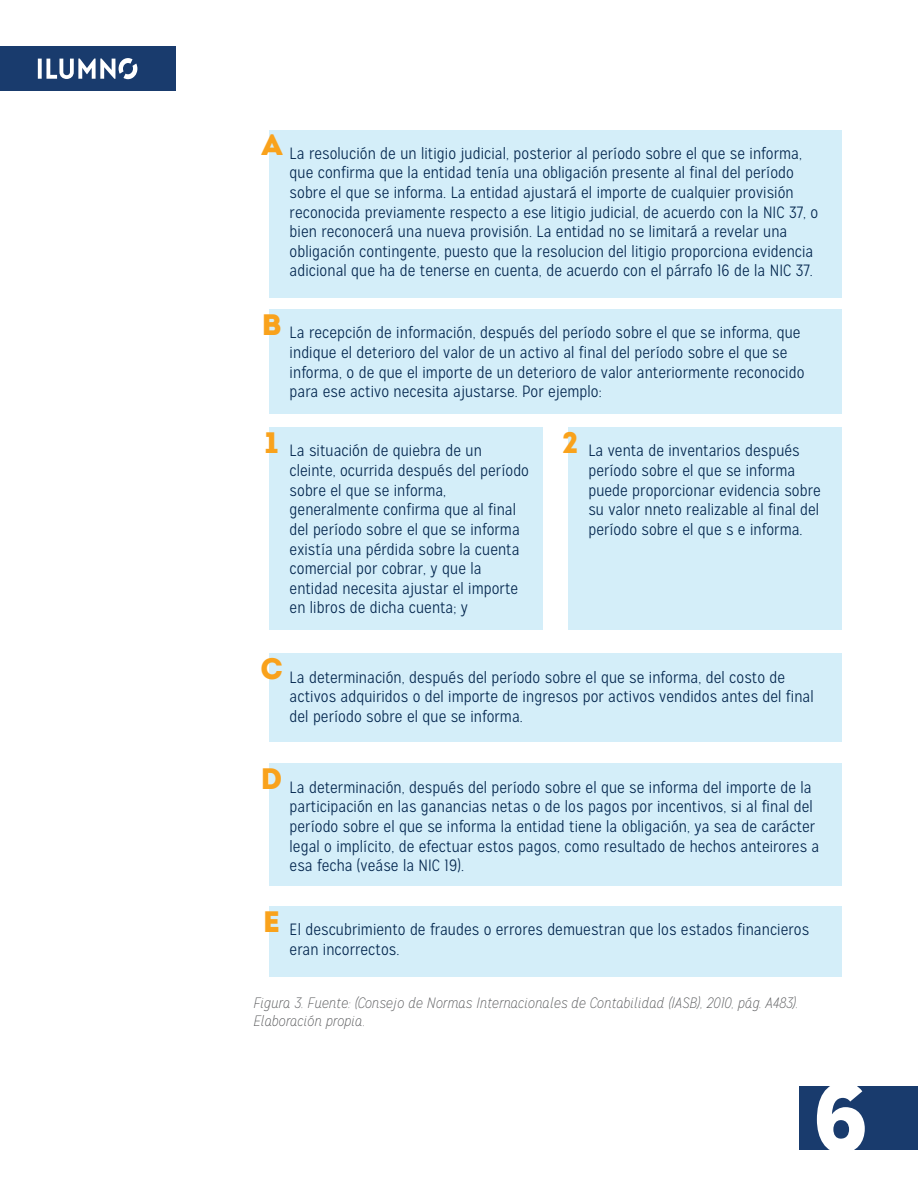
<style>
.page{position:relative;width:918px;height:1188px;background:#fff}
.page>*{position:absolute;margin:0;border:0;box-sizing:border-box;transform-origin:0 0}
.t1{font:900 97.5px "Mission Gothic";color:#fff}
.t2{font:900 29.4px "Intro";color:#f9a21c}
.t3{font:300 16.35px/19.6px "Mission Gothic";letter-spacing:.005em;color:#02254d}
.t4{font:italic 100 15px/18px "Mission Gothic";color:#57585a}
</style>
<div class="page">
<div style="left:799px;top:1087px;width:119px;height:63px;background:#193b6d"></div>
<div style="left:0;top:46px;width:175px;height:45px;background:#193b6d"></div>
<svg style="left:38px;top:58px;width:99px;height:21px"></svg>
<div style="left:269px;top:130px;width:572px;height:167px;background:#d4eef9"></div>
<div style="left:269px;top:653px;width:572px;height:89px;background:#d4eef9"></div>
<div style="left:269px;top:906px;width:572px;height:71px;background:#d4eef9"></div>
<div style="left:269px;top:764px;width:572px;height:122px;background:#d4eef9"></div>
<div style="left:269px;top:309px;width:572px;height:105px;background:#d4eef9"></div>
<div style="left:269px;top:427px;width:274px;height:203px;background:#d4eef9"></div>
<div style="left:568px;top:427px;width:274px;height:203px;background:#d4eef9"></div>
<h2 class="t2" style="left:262px;top:126px;width:22px">A</h2>
<p class="t3" style="left:290px;top:143px;width:530px">La resolución de un litigio judicial, posterior al período sobre el que se informa, que confirma que la entidad tenía una obligación presente al final del período sobre el que se informa. La entidad ajustará el importe de cualquier provisión reconocida previamente respecto a ese litigio judicial, de acuerdo con la NIC 37, o bien reconocerá una nueva provisión. La entidad no se limitará a revelar una obligación contingente, puesto que la resolucion del litigio proporciona evidencia adicional que ha de tenerse en cuenta, de acuerdo con el párrafo 16 de la NIC 37.</p>
<h2 class="t2" style="left:262px;top:305px;width:21px">B</h2>
<p class="t3" style="left:290px;top:323px;width:516px">La recepción de información, después del período sobre el que se informa, que indique el deterioro del valor de un activo al final del período sobre el que se informa, o de que el importe de un deterioro de valor anteriormente reconocido para ese activo necesita ajustarse. Por ejemplo:</p>
<h2 class="t2" style="left:265px;top:423px;width:16px">1</h2>
<p class="t3" style="left:290px;top:441px;width:241px">La situación de quiebra de un cleinte, ocurrida después del período sobre el que se informa, generalmente confirma que al final del período sobre el que se informa existía una pérdida sobre la cuenta comercial por cobrar, y que la entidad necesita ajustar el importe en libros de dicha cuenta; y</p>
<h2 class="t2" style="left:562px;top:423px;width:18px">2</h2>
<p class="t3" style="left:588px;top:441px;width:234px">La venta de inventarios después período sobre el que se informa puede proporcionar evidencia sobre su valor nneto realizable al final del período sobre el que s e informa.</p>
<h2 class="t2" style="left:260px;top:650px;width:24px">C</h2>
<p class="t3" style="left:290px;top:667px;width:526px">La determinación, después del período sobre el que se informa, del costo de activos adquiridos o del importe de ingresos por activos vendidos antes del final del período sobre el que se informa.</p>
<h2 class="t2" style="left:261px;top:760px;width:23px">D</h2>
<p class="t3" style="left:290px;top:777px;width:531px">La determinación, después del período sobre el que se informa del importe de la participación en las ganancias netas o de los pagos por incentivos, si al final del período sobre el que se informa la entidad tiene la obligación, ya sea de carácter legal o implícito, de efectuar estos pagos, como resultado de hechos anteirores a esa fecha (veáse la NIC 19).</p>
<h2 class="t2" style="left:263px;top:902px;width:18px">E</h2>
<p class="t3" style="left:290px;top:920px;width:521px">El descubrimiento de fraudes o errores demuestran que los estados financieros eran incorrectos.</p>
<p class="t4" style="left:254px;top:995px;width:546px">Figura 3. Fuente: (Consejo de Normas Internacionales de Contabilidad (IASB), 2010, pág. A483).<br>Elaboración propia.</p>
<h1 class="t1" style="left:814px;top:1054px;width:53px">6</h1>
</div>
